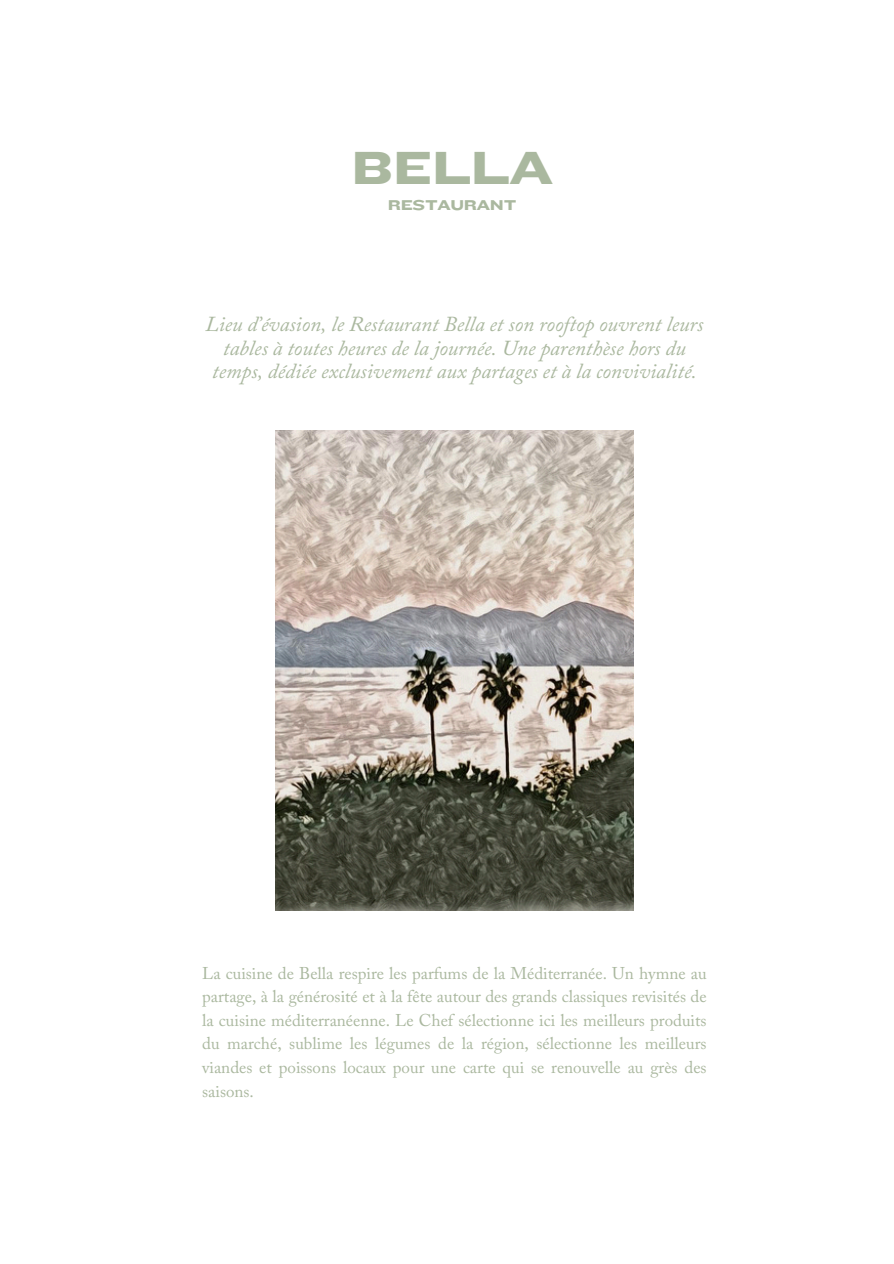
<style>
.page{position:relative;width:894px;height:1264px;background:#fff}
.page>*{position:absolute;margin:0;border:0;box-sizing:border-box;transform-origin:0 0}
.t1{font:48.15px "Knockout 54";letter-spacing:-.02em;color:#aab89f}
.t2{font:italic 21.15px/23.7px "Adobe Caslon Pro";color:#aab89f;text-align:center}
.t3{font:16.95px/23.7px "Adobe Caslon Pro";color:#aab89f;text-align:justify}
.t4{font:14.7px "Knockout 54";letter-spacing:-.02em;color:#aab89f}
</style>
<div class="page">
<img style="left:275px;top:431px;width:358px;height:479px">
<h1 class="t1" style="left:351px;top:137px;width:203px">BELLA</h1>
<p class="t4" style="left:387px;top:195px;width:130px">RESTAURANT</p>
<h2 class="t2" style="left:205px;top:314px;width:499px">Lieu d’évasion, le Restaurant Bella et son rooftop ouvrent leurs tables à toutes heures de la journée. Une parenthèse hors du temps, dédiée exclusivement aux partages et à la convivialité.</h2>
<h3 class="t3" style="left:202px;top:962px;width:506px">La cuisine de Bella respire les parfums de la Méditerranée. Un hymne au partage, à la générosité et à la fête autour des grands classiques revisités de la cuisine méditerranéenne. Le Chef sélectionne ici les meilleurs produits du marché, sublime les légumes de la région, sélectionne les meilleurs viandes et poissons locaux pour une carte qui se renouvelle au grès des saisons.</h3>
</div>
